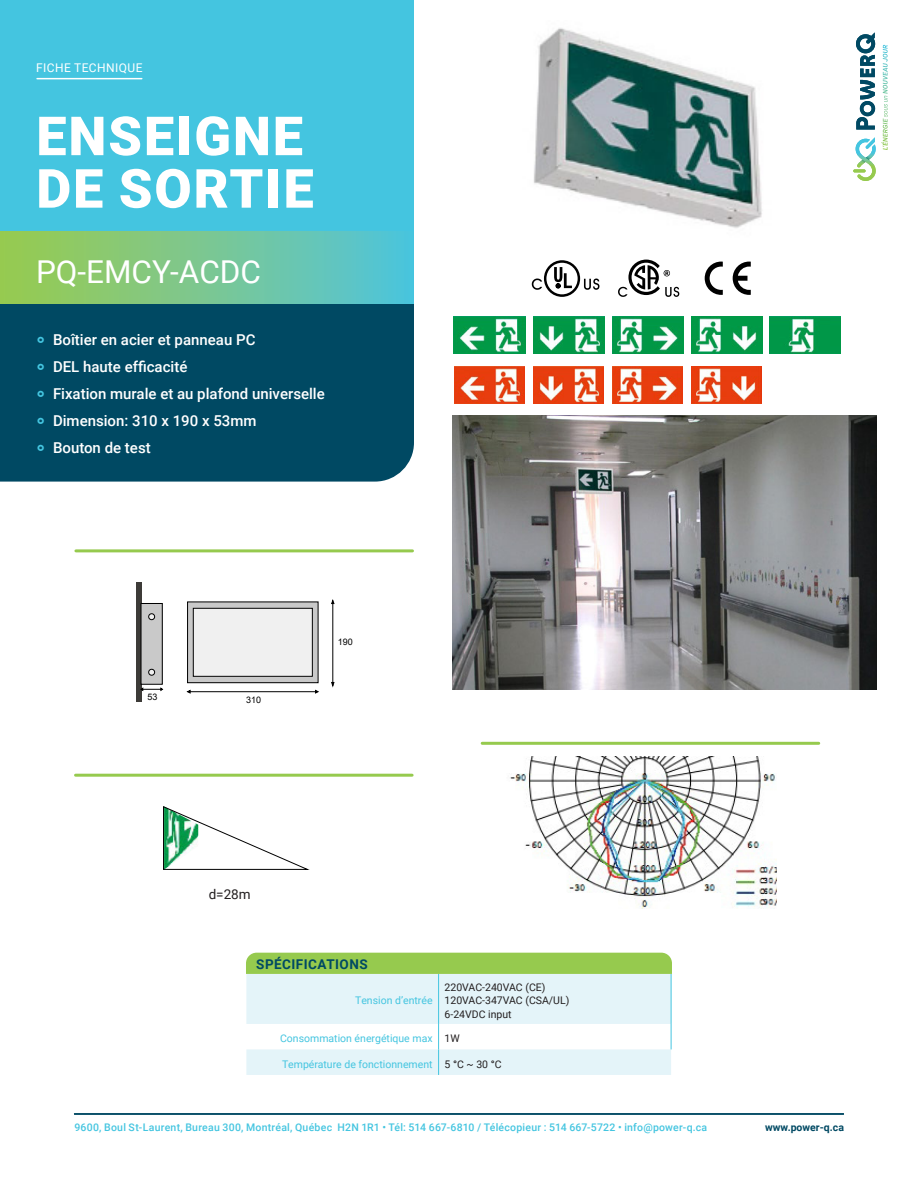
<style>
.page{position:relative;width:918px;height:1188px;background:#fff}
.page>*{position:absolute;margin:0;border:0;box-sizing:border-box;transform-origin:0 0}
.t1{font:900 54px/52.5px "Roboto";letter-spacing:.035em;color:#fff}
.t2{font:31.5px "Roboto";color:#fff}
.t3{font:500 15px "Roboto";color:#fff}
.t4{font:700 13.5px "Roboto";letter-spacing:.035em;color:#004963}
.t5{font:13.5px "Roboto";color:#231f20}
.t6{font:12px "Roboto";letter-spacing:.035em;color:#fff}
.t7{font:500 10.5px "Roboto";letter-spacing:.02em;color:#44c5e0}
.Category{font:10.5px "Roboto";color:#44c5e0}
.Text{font:10.5px "Roboto";color:#231f20}
.t8{font:700 10.5px "Roboto";color:#004963}
.t9{font:9px "Arial";color:#000}
.s1{font-weight:700;font-size:24px;color:#44c5e0}
.s2{font-weight:700}
</style>
<div class="page">
<div style="left:0;top:303px;width:414px;height:179px;background:#004963"></div>
<div style="left:0;top:0;width:414px;height:303px;background:#44c5e0"></div>
<div style="left:0;top:231px;width:414px;height:72px;background:linear-gradient(to right,#9dca4c,#51c4db)"></div>
<svg style="left:856px;top:32px;width:19px;height:98px"></svg>
<svg style="left:853px;top:137px;width:23px;height:44px"></svg>
<svg style="left:883px;top:45px;width:5px;height:44px"></svg>
<hr style="left:37px;top:78px;width:105px;height:1px;background:#fff">
<hr style="left:74px;top:1114px;width:770px;height:1px;background:#004963">
<hr style="left:76px;top:549px;width:337px;height:3px;background:#96ca4e">
<hr style="left:482px;top:742px;width:337px;height:3px;background:#96ca4e">
<hr style="left:76px;top:774px;width:336px;height:3px;background:#96ca4e">
<svg style="left:163px;top:806px;width:145px;height:64px"></svg>
<img style="left:691px;top:367px;width:71px;height:37px">
<img style="left:455px;top:367px;width:70px;height:37px">
<img style="left:612px;top:367px;width:71px;height:37px">
<img style="left:533px;top:367px;width:71px;height:37px">
<img style="left:770px;top:316px;width:70px;height:37px">
<img style="left:454px;top:316px;width:71px;height:38px">
<img style="left:533px;top:316px;width:72px;height:38px">
<img style="left:612px;top:316px;width:71px;height:38px">
<img style="left:691px;top:316px;width:71px;height:38px">
<svg style="left:618px;top:260px;width:61px;height:37px"></svg>
<svg style="left:532px;top:260px;width:67px;height:37px"></svg>
<img style="left:510px;top:756px;width:267px;height:152px">
<div style="left:136px;top:583px;width:5px;height:119px;background:#3d3b38"></div>
<div style="left:141px;top:603px;width:21px;height:81px;background:#c9c9c9"></div>
<div style="left:148px;top:614px;width:7px;height:6px;border:1px solid #000;border-radius:50%"></div>
<svg style="left:141px;top:669px;width:178px;height:25px"></svg>
<div style="left:188px;top:602px;width:130px;height:81px;background:#c9c9c9"></div>
<div style="left:187px;top:602px;width:131px;height:81px;border:1px solid #000"></div>
<div style="left:193px;top:608px;width:119px;height:68px;background:#f0f0f0"></div>
<div style="left:193px;top:608px;width:120px;height:69px;border:1px solid #000"></div>
<svg style="left:331px;top:600px;width:3px;height:86px"></svg>
<img style="left:452px;top:416px;width:424px;height:273px">
<svg style="left:705px;top:262px;width:18px;height:33px"></svg>
<svg style="left:733px;top:262px;width:18px;height:33px"></svg>
<img style="left:533px;top:28px;width:229px;height:200px">
<svg style="left:246px;top:953px;width:426px;height:122px"></svg>
<p class="t6" style="left:36px;top:60px;width:108px">FICHE TECHNIQUE</p>
<p class="t1" style="left:36px;top:108px;width:279px">ENSEIGNE<br>DE SORTIE</p>
<p class="t2" style="left:36px;top:250px;width:227px">PQ-EMCY-ACDC</p>
<p class="t3" style="left:36px;top:329px;width:221px"><span class="s1">°</span> Boîtier en acier et panneau PC</p>
<p class="t3" style="left:36px;top:356px;width:153px"><span class="s1">°</span> DEL haute efficacité</p>
<p class="t3" style="left:36px;top:383px;width:290px"><span class="s1">°</span> Fixation murale et au plafond universelle</p>
<p class="t3" style="left:36px;top:410px;width:222px"><span class="s1">°</span> Dimension: 310 x 190 x 53mm</p>
<p class="t3" style="left:36px;top:437px;width:116px"><span class="s1">°</span> Bouton de test</p>
<p class="t9" style="left:147px;top:691px;width:12px">53</p>
<p class="t9" style="left:246px;top:694px;width:17px">310</p>
<p class="t9" style="left:338px;top:636px;width:17px">190</p>
<p class="t5" style="left:209px;top:885px;width:44px">d=28m</p>
<p class="t4" style="left:256px;top:955px;width:113px">SPÉCIFICATIONS</p>
<p class="Category" style="left:355px;top:993px;width:79px">Tension d’entrée</p>
<p class="Text" style="left:445px;top:980px;width:102px">220VAC-240VAC (CE)</p>
<p class="Text" style="left:445px;top:993px;width:126px">120VAC-347VAC (CSA/UL)</p>
<p class="Text" style="left:445px;top:1007px;width:69px">6-24VDC input</p>
<p class="Category" style="left:280px;top:1031px;width:154px">Consommation énergétique max</p>
<p class="Text" style="left:445px;top:1031px;width:17px">1W</p>
<p class="Category" style="left:282px;top:1057px;width:152px">Température de fonctionnement</p>
<p class="Text" style="left:445px;top:1057px;width:59px">5 <span class="s2">°</span>C ~ 30 <span class="s2">°</span>C</p>
<p class="t7" style="left:74px;top:1120px;width:634px">9600, Boul St-Laurent, Bureau 300, Montréal, Québec H2N 1R1 • Tél: 514 667-6810 / Télécopieur : 514 667-5722 • info@power-q.ca</p>
<p class="t8" style="left:765px;top:1120px;width:80px">www.power-q.ca</p>
</div>
